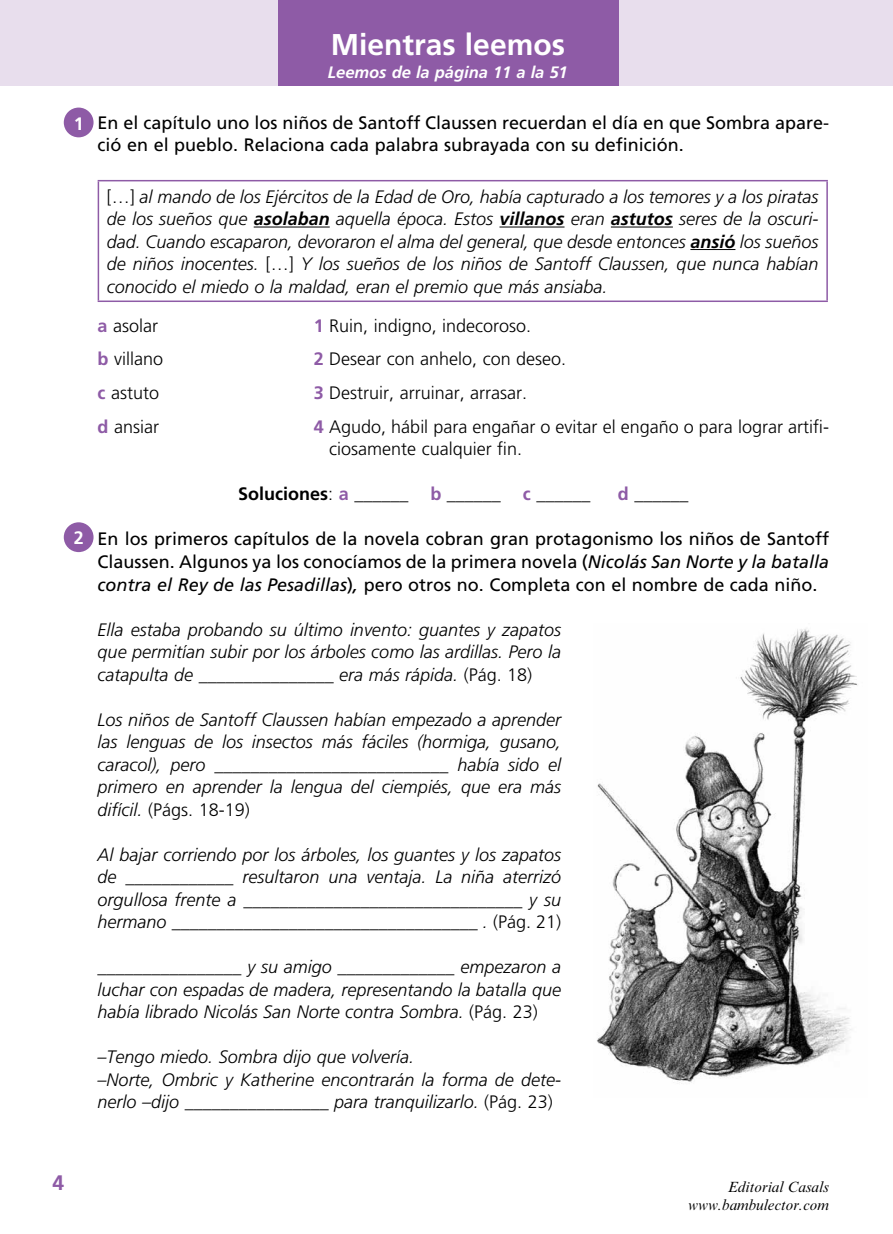
<style>
.page{position:relative;width:893px;height:1234px;background:#fff}
.page>*{position:absolute;margin:0;border:0;box-sizing:border-box;transform-origin:0 0}
.t1{font:700 30px "Frutiger";color:#fff}
.t2{font:700 21px "Frutiger";color:#8e5ba6}
.t3{font:italic 300 18px/22.5px "Frutiger LT Std";color:#000;text-align:justify}
.t4{font:18px/22.5px "Frutiger LT Std";color:#000}
.t5{font:300 18px/22.5px "Frutiger LT Std";color:#000}
.t6{font:700 18px "Frutiger";color:#fff}
.t7{font:italic 700 16.5px "Frutiger";color:#fff}
.t8{font:italic 15px/18px "Times New Roman MT Std";color:#000;text-align:right}
.s1{font-style:normal}
.s2{font-weight:700}
.s3{font-weight:700;color:#8e5ba6}
.s4{font-style:italic}
</style>
<div class="page">
<div style="left:0;top:0;width:893px;height:85px;background:#e8deed"></div>
<div style="left:278px;top:0;width:340px;height:85px;background:#8e5ba6"></div>
<hr style="left:98px;top:180px;width:730px;height:1px;background:#8e5ba6">
<hr style="left:98px;top:181px;width:1px;height:119px;background:#8e5ba6">
<hr style="left:826px;top:181px;width:2px;height:119px;background:#8e5ba6">
<hr style="left:98px;top:300px;width:730px;height:2px;background:#8e5ba6">
<hr style="left:254px;top:226px;width:76px;height:1px;background:#000">
<hr style="left:499px;top:226px;width:65px;height:1px;background:#000">
<hr style="left:611px;top:226px;width:62px;height:1px;background:#000">
<hr style="left:690px;top:249px;width:45px;height:1px;background:#000">
<div style="left:64px;top:107px;width:30px;height:30px;background:#8e5ba6;border-radius:50%"></div>
<div style="left:64px;top:522px;width:30px;height:30px;background:#8e5ba6;border-radius:50%"></div>
<img style="left:597px;top:628px;width:261px;height:455px">
<p class="t6" style="left:74px;top:113px;width:12px">1</p>
<p class="t6" style="left:74px;top:527px;width:12px">2</p>
<h1 class="t1" style="left:331px;top:27px;width:236px">Mientras leemos</h1>
<p class="t7" style="left:328px;top:62px;width:241px">Leemos de la página 11 a la 51</p>
<p class="t4" style="left:98px;top:111px;width:733px">En el capítulo uno los niños de Santoff Claussen recuerdan el día en que Sombra apare&shy;ció en el pueblo. Relaciona cada palabra subrayada con su definición.</p>
<p class="t3" style="left:107px;top:185px;width:713px"><span class="s1">[…]</span> al mando de los Ejércitos de la Edad de Oro, había capturado a los temores y a los piratas de los sueños que <span class="s2">asolaban</span> aquella época. Estos <span class="s2">villanos</span> eran <span class="s2">astutos</span> seres de la oscuri&shy;dad. Cuando escaparon, devoraron el alma del general, que desde entonces <span class="s2">ansió</span> los sueños de niños inocentes. <span class="s1">[…]</span> Y los sueños de los niños de Santoff Claussen, que nunca habían conocido el miedo o la maldad, eran el premio que más ansiaba.</p>
<p class="t5" style="left:98px;top:314px;width:62px"><span class="s3">a</span> asolar</p>
<p class="t5" style="left:314px;top:314px;width:219px"><span class="s3">1</span> Ruin, indigno, indecoroso.</p>
<p class="t5" style="left:98px;top:348px;width:67px"><span class="s3">b</span> villano</p>
<p class="t5" style="left:314px;top:348px;width:254px"><span class="s3">2</span> Desear con anhelo, con deseo.</p>
<p class="t5" style="left:98px;top:382px;width:63px"><span class="s3">c</span> astuto</p>
<p class="t5" style="left:314px;top:382px;width:215px"><span class="s3">3</span> Destruir, arruinar, arrasar.</p>
<p class="t5" style="left:98px;top:415px;width:63px"><span class="s3">d</span> ansiar</p>
<p class="t5" style="left:329px;top:415px;width:501px;text-indent:-16px"><span class="s3">4</span> Agudo, hábil para engañar o evitar el engaño o para lograr artifi&shy;ciosamente cualquier fin.</p>
<p class="t5" style="left:238px;top:483px;width:354px"><span class="s2">Soluciones</span>: <span class="s3">a</span> ______ <span class="s3">b</span> ______ <span class="s3">c</span> ______</p>
<p class="t5" style="left:618px;top:483px;width:72px"><span class="s3">d</span> ______</p>
<p class="t4" style="left:98px;top:528px;width:733px;text-align:justify">En los primeros capítulos de la novela cobran gran protagonismo los niños de Santoff Claussen. Algunos ya los conocíamos de la primera novela (<span class="s4">Nicolás San Norte y la batalla contra el Rey de las Pesadillas</span>)<span class="s4">,</span> pero otros no. Completa con el nombre de cada niño.</p>
<p class="t3" style="left:98px;top:618px;width:465px">Ella estaba probando su último invento: guantes y zapatos que permitían subir por los árboles como las ardillas. Pero la catapulta de _______________ era más rápida. <span class="s1">(Pág. 18)</span></p>
<p class="t3" style="left:98px;top:708px;width:465px">Los niños de Santoff Claussen habían empezado a aprender las lenguas de los insectos más fáciles (hormiga, gusano, caracol), pero __________________________ había sido el primero en aprender la lengua del ciempiés, que era más difícil. <span class="s1">(Págs. 18-19)</span></p>
<p class="t3" style="left:98px;top:843px;width:465px">Al bajar corriendo por los árboles, los guantes y los zapatos de ____________ resultaron una ventaja. La niña aterrizó orgullosa frente a _______________________________ y su hermano __________________________________ . <span class="s1">(Pág. 21)</span></p>
<p class="t3" style="left:98px;top:955px;width:465px">________________ y su amigo _____________ empezaron a luchar con espadas de madera, representando la batalla que había librado Nicolás San Norte contra Sombra. <span class="s1">(Pág. 23)</span></p>
<p class="t3" style="left:98px;top:1045px;width:465px;text-align:left">–Tengo miedo. Sombra dijo que volvería.<br>–Norte, Ombric y Katherine encontrarán la forma de dete&shy;nerlo –dijo ________________ para tranquilizarlo. <span class="s1">(Pág. 23)</span></p>
<p class="t2" style="left:52px;top:1170px;width:13px">4</p>
<p class="t8" style="left:688px;top:1177px;width:142px">Editorial Casals www.bambulector.com</p>
</div>
